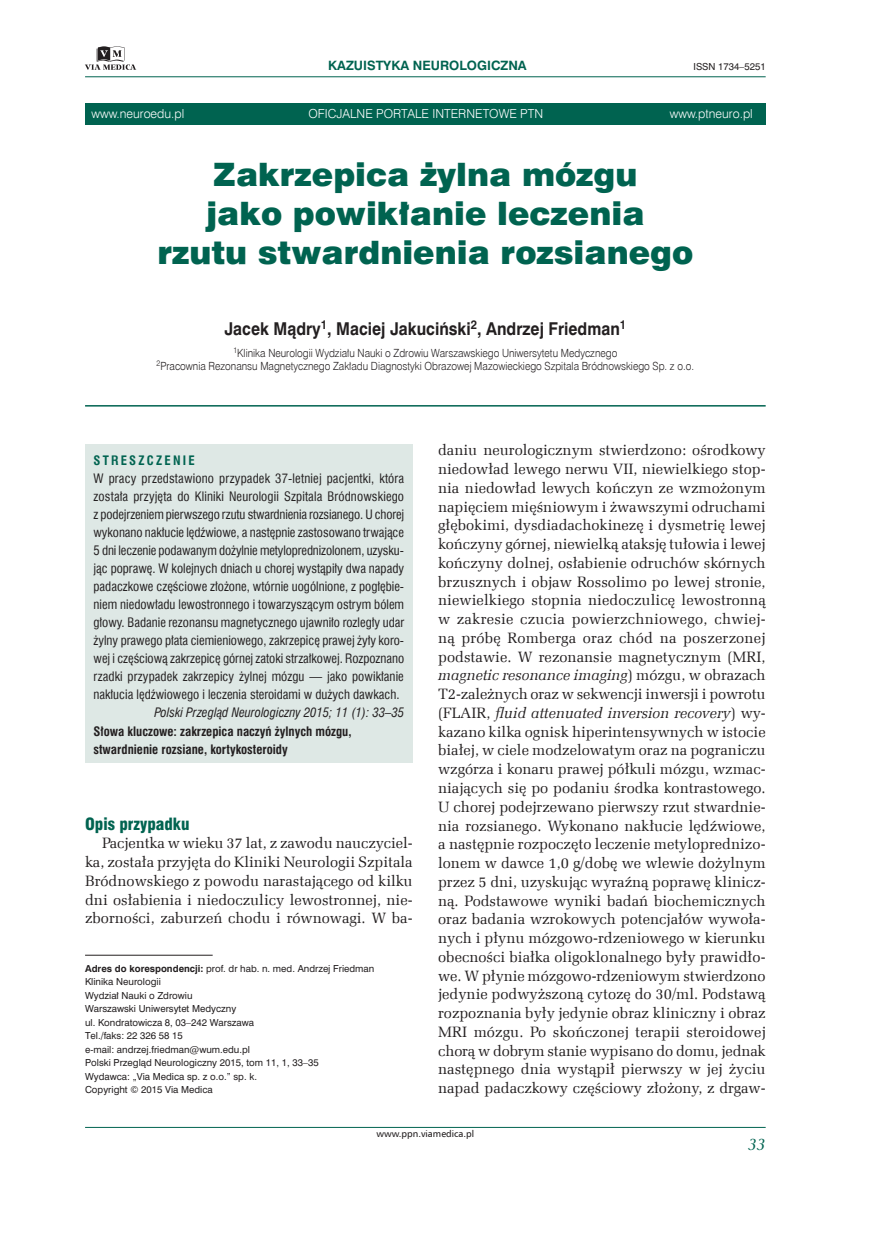
<style>
.page{position:relative;width:872px;height:1234px;background:#fff}
.page>*{position:absolute;margin:0;border:0;box-sizing:border-box;transform-origin:0 0}
._01_tytul{font:32.25px/38.7px "Swis 721 Blk EU";color:#006350;text-align:center}
._02_autor{font:700 16.5px "Swis 721 PL";color:#231f20;scale:.9 1}
._05_srodtytul{font:16.5px "Swis 721 Blk Cn EU";color:#006350}
.t1{font:italic 16.5px "Carmina Md PL";color:#006350;scale:.9 1}
._04_tekst{font:15px/18.8px "Zapf Ellipt EU";color:#231f20;text-align:justify}
._03_streszczenie{font:12.75px/18px "Swis 721 Cn EU";color:#231f20;text-align:justify}
._03_slowa_kluczowe{font:700 12.75px/18.5px "Swis 721 Cn EU";color:#231f20}
._03_streszczenie-2{font:italic 12.75px "Swis 721 Cn EU";color:#231f20}
._03_streszczenie_tyt{font:700 12.75px "Swis 721 Cn EU";letter-spacing:.175em;color:#006350}
.t2{font:12.45px "Swis 721 Lt EU";color:#fff}
.t3{font:700 12px "Swis 721 PL";color:#006350}
._03_klinika{font:11.25px "Swis 721 Lt EU";color:#231f20;scale:.9 1}
.t4{font:9.45px "Humnst 777 EU";color:#231f20}
._10_adres_do_korespo{font:9px "Swis 721 PL";color:#231f20}
.s1{font-weight:700}
.s2{font-style:italic}
</style>
<div class="page">
<hr style="left:85px;top:1126px;width:680px;height:1px;background:#006350">
<hr style="left:85px;top:76px;width:680px;height:1px;background:#006350">
<svg style="left:85px;top:46px;width:51px;height:24px"></svg>
<div style="left:85px;top:104px;width:680px;height:21px;background:#006350"></div>
<hr style="left:85px;top:405px;width:680px;height:1px;background:#006350">
<div style="left:85px;top:444px;width:327px;height:319px;background:#dee8e5"></div>
<hr style="left:85px;top:954px;width:128px;height:1px;background:#231f20">
<p class="t3" style="left:328px;top:58px;width:200px">KAZUISTYKA NEUROLOGICZNA</p>
<p class="_10_adres_do_korespo" style="left:693px;top:61px;width:74px">ISSN 1734–5251</p>
<p class="t2" style="left:91px;top:106px;width:94px">www.neuroedu.pl</p>
<p class="t2" style="left:308px;top:106px;width:236px">OFICJALNE PORTALE INTERNETOWE PTN</p>
<p class="t2" style="left:670px;top:106px;width:84px">www.ptneuro.pl</p>
<p class="_01_tytul" style="left:157px;top:156px;width:537px">Zakrzepica żylna mózgu<br>jako powikłanie leczenia rzutu stwardnienia rozsianego</p>
<p class="_02_autor" style="left:224px;top:317px;width:448px">Jacek Mądry<sup>1</sup>, Maciej Jakuciński<sup>2</sup>, Andrzej Friedman<sup>1</sup></p>
<p class="_03_klinika" style="left:233px;top:345px;width:428px"><sup>1</sup>Klinika Neurologii Wydziału Nauki o Zdrowiu Warszawskiego Uniwersytetu Medycznego</p>
<p class="_03_klinika" style="left:157px;top:359px;width:598px"><sup>2</sup>Pracownia Rezonansu Magnetycznego Zakładu Diagnostyki Obrazowej Mazowieckiego Szpitala Bródnowskiego Sp. z o.o.</p>
<p class="_03_streszczenie_tyt" style="left:94px;top:452px;width:103px">STRESZCZENIE</p>
<p class="_03_streszczenie" style="left:94px;top:469px;width:312px">W pracy przedstawiono przypadek 37-letniej pacjentki, która została przyjęta do Kliniki Neurologii Szpitala Bródnowskiego z podejrzeniem pierwszego rzutu stwardnienia rozsianego. U chorej wykonano nakłucie lędźwiowe, a następnie zastosowano trwające 5 dni leczenie podawanym dożylnie metyloprednizolonem, uzysku&shy;jąc poprawę. W kolejnych dniach u chorej wystąpiły dwa napady padaczkowe częściowe złożone, wtórnie uogólnione, z pogłębie&shy;niem niedowładu lewostronnego i towarzyszącym ostrym bólem głowy. Badanie rezonansu magnetycznego ujawniło rozległy udar żylny prawego płata ciemieniowego, zakrzepicę prawej żyły koro&shy;wej i częściową zakrzepicę górnej zatoki strzałkowej. Rozpoznano rzadki przypadek zakrzepicy żylnej mózgu — jako powikłanie nakłucia lędźwiowego i leczenia steroidami w dużych dawkach.</p>
<p class="_03_streszczenie-2" style="left:154px;top:704px;width:251px">Polski Przegląd Neurologiczny 2015; 11 (1): 33–35</p>
<p class="_03_slowa_kluczowe" style="left:94px;top:722px;width:260px">Słowa kluczowe: zakrzepica naczyń żylnych mózgu, stwardnienie rozsiane, kortykosteroidy</p>
<p class="_05_srodtytul" style="left:85px;top:813px;width:106px">Opis przypadku</p>
<p class="_04_tekst" style="left:85px;top:834px;width:329px;text-indent:17px">Pacjentka w wieku 37 lat, z zawodu nauczyciel&shy;ka, została przyjęta do Kliniki Neurologii Szpitala Bródnowskiego z powodu narastającego od kilku dni osłabienia i niedoczulicy lewostronnej, nie&shy;zborności, zaburzeń chodu i równowagi. W ba-</p>
<p class="_10_adres_do_korespo" style="left:85px;top:962px;width:291px"><span class="s1">Adres do korespondencji:</span> prof. dr hab. n. med. Andrzej Friedman</p>
<p class="_10_adres_do_korespo" style="left:85px;top:975px;width:77px">Klinika Neurologii</p>
<p class="_10_adres_do_korespo" style="left:85px;top:989px;width:109px">Wydział Nauki o Zdrowiu</p>
<p class="_10_adres_do_korespo" style="left:85px;top:1002px;width:153px">Warszawski Uniwersytet Medyczny</p>
<p class="_10_adres_do_korespo" style="left:85px;top:1016px;width:170px">ul. Kondratowicza 8, 03–242 Warszawa</p>
<p class="_10_adres_do_korespo" style="left:85px;top:1029px;width:99px">Tel./faks: 22 326 58 15</p>
<p class="_10_adres_do_korespo" style="left:85px;top:1043px;width:166px">e-mail: andrzej.friedman@wum.edu.pl</p>
<p class="_10_adres_do_korespo" style="left:85px;top:1056px;width:235px">Polski Przegląd Neurologiczny 2015, tom 11, 1, 33–35</p>
<p class="_10_adres_do_korespo" style="left:85px;top:1070px;width:173px">Wydawca: „Via Medica sp. z o.o.” sp. k.</p>
<p class="_10_adres_do_korespo" style="left:85px;top:1083px;width:129px">Copyright © 2015 Via Medica</p>
<p class="_04_tekst" style="left:438px;top:441px;width:329px">daniu neurologicznym stwierdzono: ośrodkowy niedowład lewego nerwu VII, niewielkiego stop&shy;nia niedowład lewych kończyn ze wzmożonym napięciem mięśniowym i żwawszymi odruchami głębokimi, dysdiadachokinezę i dysmetrię lewej kończyny górnej, niewielką ataksję tułowia i lewej kończyny dolnej, osłabienie odruchów skórnych brzusznych i objaw Rossolimo po lewej stronie, niewielkiego stopnia niedoczulicę lewostronną w zakresie czucia powierzchniowego, chwiej&shy;ną próbę Romberga oraz chód na poszerzonej podstawie. W rezonansie magnetycznym (MRI, <span class="s2">magnetic resonance imaging</span>) mózgu, w obrazach T2-zależnych oraz w sekwencji inwersji i powrotu (FLAIR, <span class="s2">fluid attenuated inversion recovery</span>) wy&shy;kazano kilka ognisk hiperintensywnych w istocie białej, w ciele modzelowatym oraz na pograniczu wzgórza i konaru prawej półkuli mózgu, wzmac&shy;niających się po podaniu środka kontrastowego.<br>U chorej podejrzewano pierwszy rzut stwardnie&shy;nia rozsianego. Wykonano nakłucie lędźwiowe, a następnie rozpoczęto leczenie metyloprednizo&shy;lonem w dawce 1,0 g/dobę we wlewie dożylnym przez 5 dni, uzyskując wyraźną poprawę klinicz&shy;ną. Podstawowe wyniki badań biochemicznych oraz badania wzrokowych potencjałów wywoła&shy;nych i płynu mózgowo-rdzeniowego w kierunku obecności białka oligoklonalnego były prawidło&shy;we. W płynie mózgowo-rdzeniowym stwierdzono jedynie podwyższoną cytozę do 30/ml. Podstawą rozpoznania były jedynie obraz kliniczny i obraz MRI mózgu. Po skończonej terapii steroidowej chorą w dobrym stanie wypisano do domu, jednak następnego dnia wystąpił pierwszy w jej życiu napad padaczkowy częściowy złożony, z drgaw-</p>
<p class="t4" style="left:376px;top:1127px;width:99px">www.ppn.viamedica.pl</p>
<p class="t1" style="left:748px;top:1134px;width:21px">33</p>
</div>
